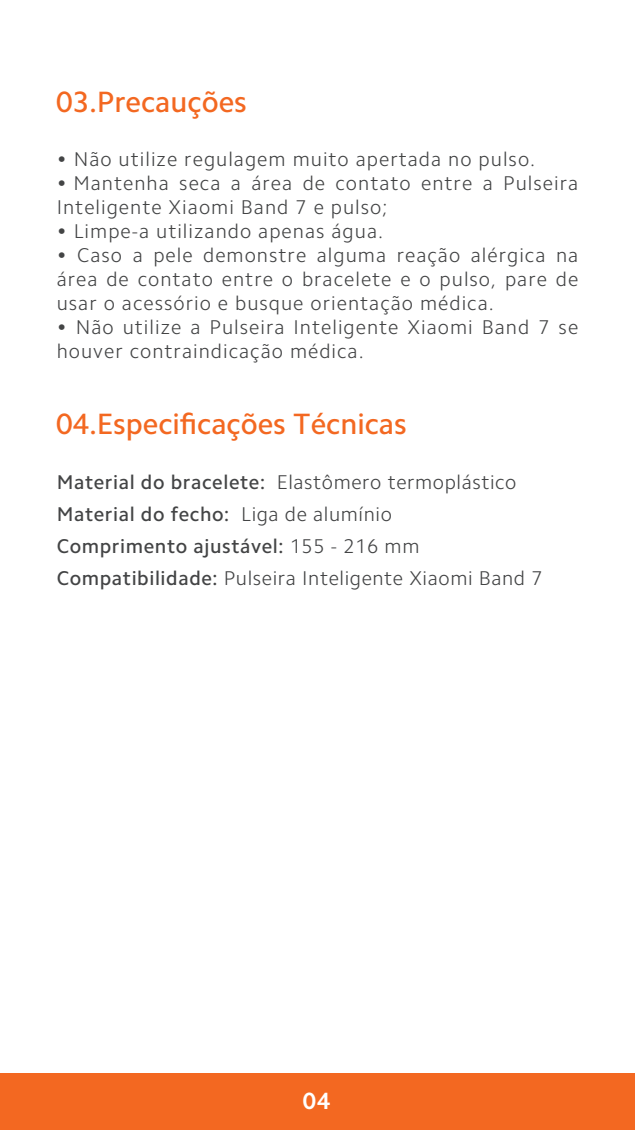
<style>
.page{position:relative;width:635px;height:1130px;background:#fff}
.page>*{position:absolute;margin:0;border:0;box-sizing:border-box;transform-origin:0 0}
.t1{font:500 29.6px "Camphor Pro";color:#f36821}
.t2{font:700 23.6px "Camphor Pro";color:#fff}
.t3{font:300 20px/24px "Camphor Pro";letter-spacing:.05em;color:#434445}
.t4{font:300 20px/32px "Camphor Pro";letter-spacing:.03em;color:#434445}
.s1{font-weight:500}
</style>
<div class="page">
<div style="left:0;top:1073px;width:635px;height:56px;background:#f36821"></div>
<h1 class="t1" style="left:56px;top:84px;width:192px">03.Precauções</h1>
<p class="t3" style="left:57px;top:147px;width:480px">• Não utilize regulagem muito apertada no pulso.</p>
<p class="t3" style="left:57px;top:171px;width:523px">• Mantenha seca a área de contato entre a Pulseira<br>Inteligente Xiaomi Band 7 e pulso;</p>
<p class="t3" style="left:57px;top:219px;width:328px">• Limpe-a utilizando apenas água.</p>
<p class="t3" style="left:57px;top:243px;width:523px;text-align:justify">• Caso a pele demonstre alguma reação alérgica na área de contato entre o bracelete e o pulso, pare de usar o acessório e busque orientação médica.</p>
<p class="t3" style="left:57px;top:315px;width:523px">• Não utilize a Pulseira Inteligente Xiaomi Band 7 se houver contraindicação médica.</p>
<h1 class="t1" style="left:56px;top:406px;width:352px">04.Especificações Técnicas</h1>
<p class="t4" style="left:57px;top:466px;width:487px"><span class="s1">Material do bracelete:</span> Elastômero termoplástico <span class="s1">Material do fecho:</span> Liga de alumínio<br><span class="s1">Comprimento ajustável:</span> 155 - 216 mm <span class="s1">Compatibilidade:</span> Pulseira Inteligente Xiaomi Band 7</p>
<p class="t2" style="left:303px;top:1087px;width:29px">04</p>
</div>
